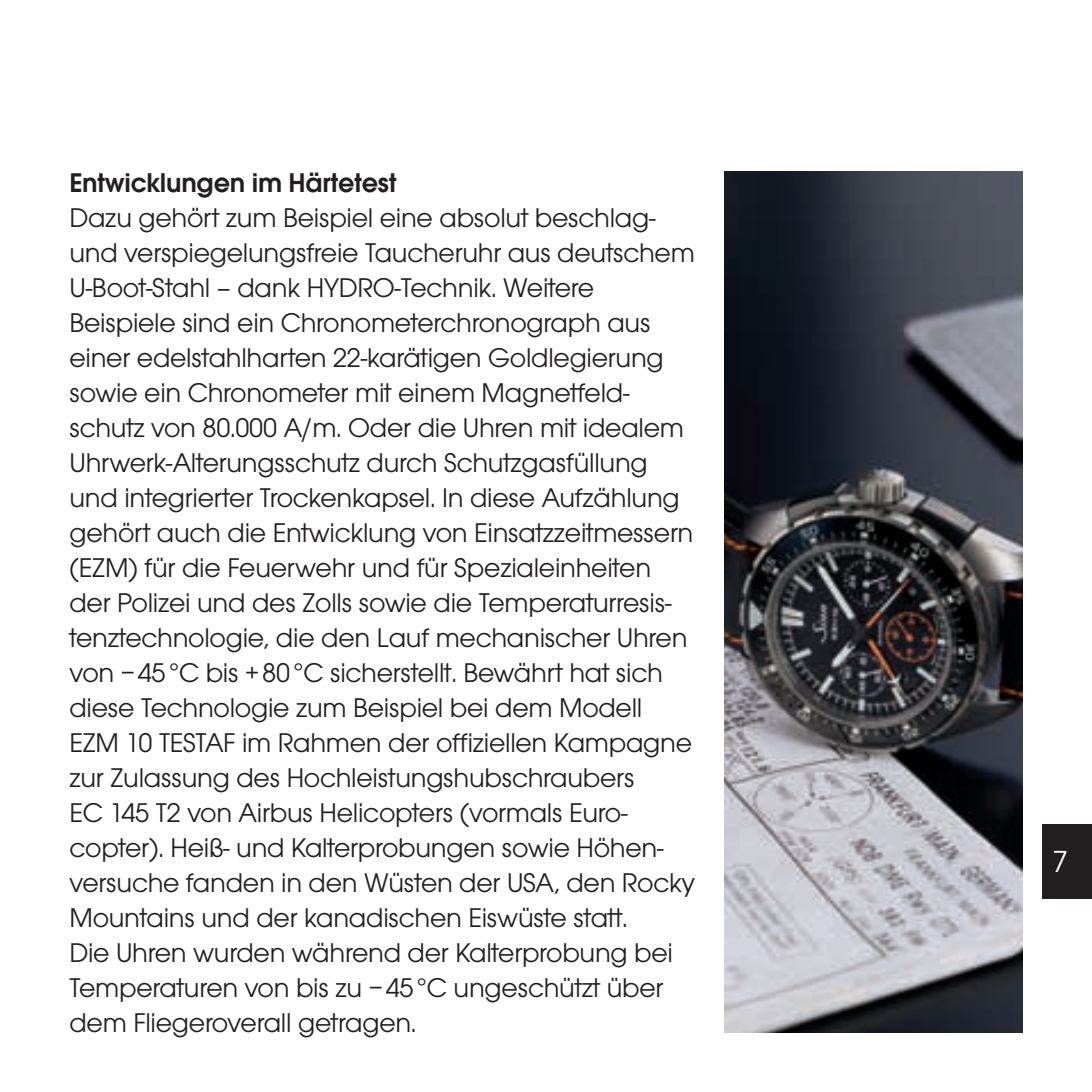
<style>
.page{position:relative;width:1092px;height:1092px;background:#fff}
.page>*{position:absolute;margin:0;border:0;box-sizing:border-box;transform-origin:0 0}
.t1{font:31.5px "Avant Gar Got Itc T Boo";color:#fff}
.t2{font:28px/35px "Avant Gar Got Itc T Boo";letter-spacing:-.01em;color:#231f20}
.t3{font:28px "Avant Gar Got Itc T Dem";letter-spacing:-.01em;color:#231f20}
</style>
<div class="page">
<div style="left:1042px;top:823px;width:49px;height:75px;background:#231f20"></div>
<img style="left:724px;top:171px;width:298px;height:861px">
<p class="t3" style="left:69px;top:166px;width:329px">Entwicklungen im Härtetest</p>
<p class="t2" style="left:69px;top:200px;width:627px">Dazu gehört zum Beispiel eine absolut beschlag&shy;und verspiegelungsfreie Taucheruhr aus deutschem U-Boot-Stahl – dank HYDRO-Technik. Weitere Beispiele sind ein Chronometerchronograph aus einer edelstahlharten 22-karätigen Goldlegierung sowie ein Chronometer mit einem Magnetfeld&shy;schutz von 80.000 A/m. Oder die Uhren mit idealem Uhrwerk-Alterungsschutz durch Schutzgasfüllung und integrierter Trockenkapsel. In diese Aufzählung gehört auch die Entwicklung von Einsatzzeitmessern (EZM) für die Feuerwehr und für Spezialeinheiten der Polizei und des Zolls sowie die Temperaturresis&shy;tenztechnologie, die den Lauf mechanischer Uhren von −45°C bis +80°C sicherstellt. Bewährt hat sich diese Technologie zum Beispiel bei dem Modell<br>EZM</p>
<p class="t2" style="left:69px;top:725px;width:627px;text-indent:56px">10 TESTAF im Rahmen der offiziellen Kampagne zur Zulassung des Hochleistungshubschraubers<br>EC 145 T2 von Airbus Helicopters (vormals Euro&shy;copter). Heiß- und Kalterprobungen sowie Höhen&shy;versuche fanden in den Wüsten der USA, den Rocky Mountains und der kanadischen Eiswüste statt.<br>Die Uhren wurden während der Kalterprobung bei Temperaturen von bis zu −45°C ungeschützt über dem Fliegeroverall getragen.</p>
<p class="t1" style="left:1052px;top:843px;width:17px">7</p>
</div>
